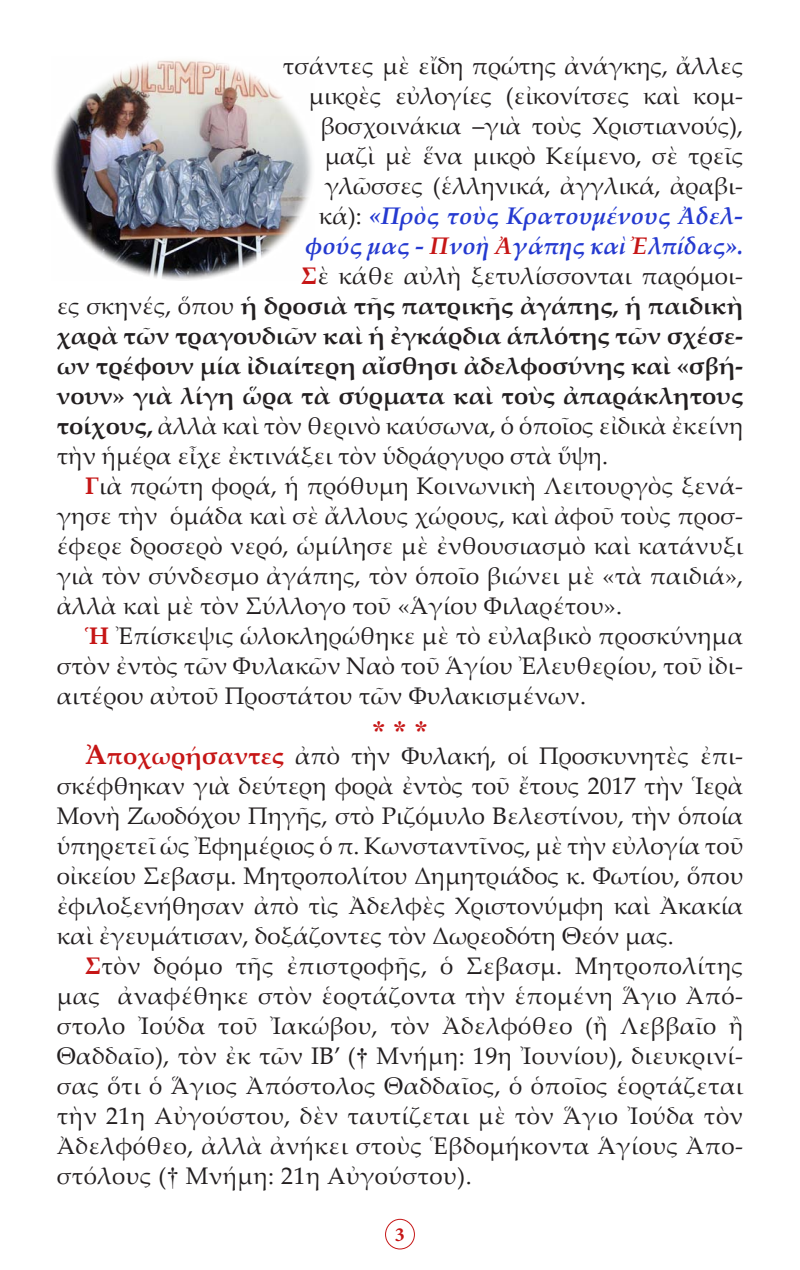
<style>
.page{position:relative;width:800px;height:1270px;background:#fff}
.page>*{position:absolute;margin:0;border:0;box-sizing:border-box;transform-origin:0 0}
.t1{font:28px "CTOS New Times Bold Test 1";color:#c61616}
.t2{font:24px/30px "Palatino Linotype";color:#231f20;text-align:justify}
.t3{font:700 24px/30px "Palatino Linotype";color:#231f20;text-align:justify}
.t4{font:700 20px "Minion Pro";color:#c61616}
.s1{font-weight:700;font-style:italic;color:#253ad0}
.s2{font-weight:700;font-style:italic;color:#c61616}
.s3{color:#c61616}
.s4{font-weight:400}
.s5{font-weight:700;color:#c61616}
.s6{font-weight:700;font-size:28px;color:#c61616}
.s7{font-family:"CTOS New Times Bold Test 1"}
.s8{font-family:"CTOS New Times Roman Test 1"}
</style>
<div class="page">
<div style="left:385px;top:1219px;width:30px;height:30px;border:1px solid #c61616;border-radius:50%"></div>
<img style="left:52px;top:60px;width:260px;height:220px">
<p class="t2" style="left:283px;top:50px;width:462px;text-align:right">τσάντες μὲ εἴδη πρώτης ἀνάγκης, ἄλλες μικρὲς εὐλογίες (εἰκονίτσες καὶ κομ&shy;βοσχοινάκια –γιὰ τοὺς Χριστιανούς), μαζὶ μὲ ἕνα μικρὸ Κείμενο, σὲ τρεῖς γλῶσσες (ἑλληνικά, ἀγγλικά, ἀραβι&shy;κά): <span class="s1">«Πρὸς τοὺς Κρατουμένους Ἀδελ&shy;φούς μας -</span> <span class="s2">Π</span><span class="s1">νοὴ</span> <span class="s2">Ἀ</span><span class="s1">γάπης καὶ</span> <span class="s2">Ἐ</span><span class="s1">λπίδας».</span></p>
<p class="t3" style="left:57px;top:260px;width:688px;text-indent:244px"><span class="s3">Σ</span><span class="s4">ὲ κάθε αὐλὴ ξετυλίσσονται παρόμοι&shy;ες σκηνές, ὅπου</span> ἡ δροσιὰ τῆς πατρικῆς ἀγάπης, ἡ παιδικὴ χαρὰ τῶν τραγουδιῶν καὶ ἡ ἐγκάρδια ἁπλότης τῶν σχέσε&shy;ων τρέφουν μία ἰδιαίτερη αἴσθησι ἀδελφοσύνης καὶ «σβή&shy;νουν» γιὰ λίγη ὥρα τὰ σύρματα καὶ τοὺς ἀπαράκλητους τοίχους, <span class="s4">ἀλλὰ καὶ τὸν θερινὸ καύσωνα, ὁ ὁποῖος εἰδικὰ ἐκείνη τὴν ἡμέρα εἶχε ἐκτινάξει τὸν ὑδράργυρο στὰ ὕψη.</span></p>
<p class="t2" style="left:57px;top:470px;width:688px;text-indent:28px"><span class="s5">Γ</span>ιὰ πρώτη φορά, ἡ πρόθυμη Κοινωνικὴ Λειτουργὸς ξενά&shy;γησε τὴν ὁμάδα καὶ σὲ ἄλλους χώρους, καὶ ἀφοῦ τοὺς προσ&shy;έφερε δροσερὸ νερό, ὡμίλησε μὲ ἐνθουσιασμὸ καὶ κατάνυξι γιὰ τὸν σύνδεσμο ἀγάπης, τὸν ὁποῖο βιώνει μὲ «τὰ παιδιά», ἀλλὰ καὶ μὲ τὸν Σύλλογο τοῦ «Ἁγίου Φιλαρέτου».</p>
<p class="t2" style="left:57px;top:620px;width:688px;text-indent:28px"><span class="s5">Ἡ</span> Ἐπίσκεψις ὡλοκληρώθηκε μὲ τὸ εὐλαβικὸ προσκύνημα στὸν ἐντὸς τῶν Φυλακῶν Ναὸ τοῦ Ἁγίου Ἐλευθερίου, τοῦ ἰδι&shy;αιτέρου αὐτοῦ Προστάτου τῶν Φυλακισμένων.</p>
<p class="t1" style="left:372px;top:715px;width:57px">* * *</p>
<p class="t2" style="left:57px;top:740px;width:688px;text-indent:28px"><span class="s6">Ἀ</span><span class="s5">ποχωρήσαντες</span> ἀπὸ τὴν Φυλακή, οἱ Προσκυνητὲς ἐπι&shy;σκέφθηκαν γιὰ δεύτερη φορὰ ἐντὸς τοῦ ἔτους 2017 τὴν Ἱερὰ Μονὴ Ζωοδόχου Πηγῆς, στὸ Ριζόμυλο Βελεστίνου, τὴν ὁποία ὑπηρετεῖ ὡς Ἐφημέριος ὁ π. Κωνσταντῖνος, μὲ τὴν εὐλογία τοῦ οἰκείου Σεβασμ. Μητροπολίτου Δημητριάδος κ. Φωτίου, ὅπου ἐφιλοξενήθησαν ἀπὸ τὶς Ἀδελφὲς Χριστονύμφη καὶ Ἀκακία καὶ ἐγευμάτισαν, δοξάζοντες τὸν Δωρεοδότη Θεόν μας.</p>
<p class="t2" style="left:57px;top:950px;width:688px;text-indent:28px"><span class="s5">Σ</span>τὸν δρόμο τῆς ἐπιστροφῆς, ὁ Σεβασμ. Μητροπολίτης μας ἀναφέθηκε στὸν ἑορτάζοντα τὴν ἑπομένη Ἅγιο Ἀπό&shy;στολο Ἰούδα τοῦ Ἰακώβου, τὸν Ἀδελφόθεο (ἢ Λεββαῖο ἢ Θαδδαῖο), τὸν ἐκ τῶν ΙΒ’ (<span class="s7">†</span> Μνήμη: 19η Ἰουνίου), διευκρινί&shy;σας ὅτι ὁ Ἅγιος Ἀπόστολος Θαδδαῖος, ὁ ὁποῖος ἑορτάζεται τὴν 21η Αὐγούστου, δὲν ταυτίζεται μὲ τὸν Ἅγιο Ἰούδα τὸν Ἀδελφόθεο, ἀλλὰ ἀνήκει στοὺς Ἑβδομήκοντα Ἁγίους Ἀπο&shy;στόλους (<span class="s8">†</span> Μνήμη: 21η Αὐγούστου).</p>
<p class="t4" style="left:395px;top:1220px;width:11px">3</p>
</div>
